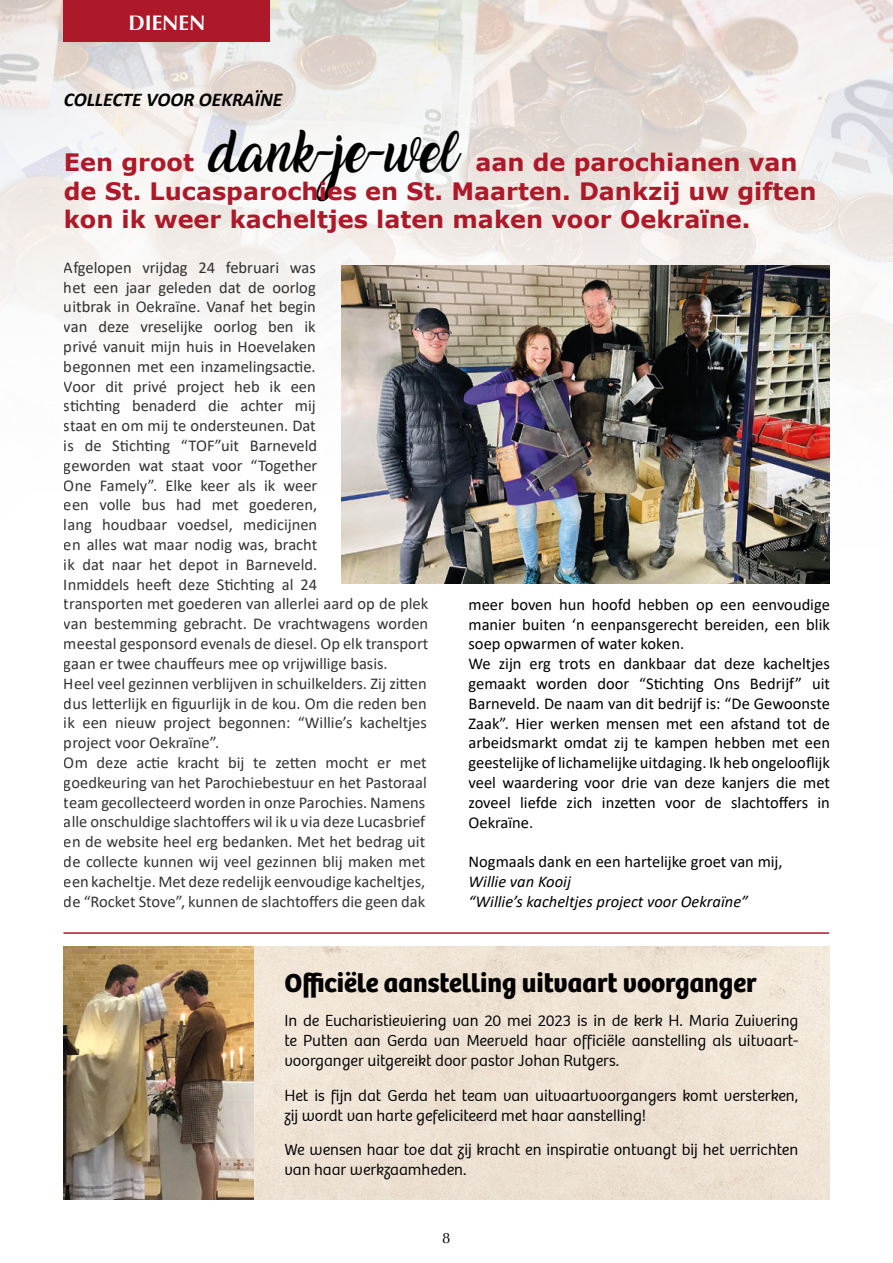
<style>
.page{position:relative;width:893px;height:1263px;background:#fff}
.page>*{position:absolute;margin:0;border:0;box-sizing:border-box;transform-origin:0 0}
.t1{font:700 27px "Bree";color:#000}
.t2{font:700 24px/28.8px "Verdana";color:#ae192a}
.t3{font:700 21px "Optima";color:#fff}
.t4{font:italic 700 19.5px "Calibri";color:#000}
.t5{font:16.5px/19.8px "Calibri";color:#000}
.t6{font:300 16.5px/19.8px "Bree";color:#000}
.t7{font:italic 16.5px/19.8px "Calibri";color:#000}
.t8{font:15px "Optima";color:#000}
.s1{font-family:"Amarillo";font-weight:400;font-size:37.5px;color:#000}
</style>
<div class="page">
<img style="left:0;top:0;width:893px;height:362px">
<img style="left:254px;top:946px;width:576px;height:253px">
<hr style="left:63px;top:932px;width:766px;height:2px;background:#ae192a">
<div style="left:64px;top:0;width:206px;height:42px;background:#ae192a"></div>
<img style="left:341px;top:265px;width:489px;height:319px">
<img style="left:64px;top:946px;width:190px;height:253px">
<p class="t3" style="left:128px;top:11px;width:79px">DIENEN</p>
<p class="t4" style="left:64px;top:86px;width:220px">COLLECTE VOOR OEKRAÏNE</p>
<h2 class="t2" style="left:64px;top:147px;width:754px">Een groot <span class="s1">dank-je-wel</span> aan de parochianen van de St. Lucasparochies en St. Maarten. Dankzij uw giften kon ik weer kacheltjes laten maken voor Oekraïne.</h2>
<p class="t5" style="left:64px;top:257px;width:366px">Afgelopen vrijdag 24 februari was<br>het een jaar geleden dat de oorlog<br>uitbrak in Oekraïne. Vanaf het begin<br>van deze vreselijke oorlog ben ik<br>privé vanuit mijn huis in Hoevelaken<br>begonnen met een inzamelingsactie.<br>Voor dit privé project heb ik een<br>stichting benaderd die achter mij<br>staat en om mij te ondersteunen. Dat<br>is de Stichting “TOF”uit Barneveld<br>geworden wat staat voor “Together<br>One Famely”. Elke keer als ik weer<br>een volle bus had met goederen,<br>lang houdbaar voedsel, medicijnen<br>en alles wat maar nodig was, bracht<br>ik dat naar het depot in Barneveld.<br>Inmiddels heeft deze Stichting al 24<br>transporten met goederen van allerlei aard op de plek van bestemming gebracht. De vrachtwagens worden meestal gesponsord evenals de diesel. Op elk transport gaan er twee chauffeurs mee op vrijwillige basis.<br>Heel veel gezinnen verblijven in schuilkelders. Zij zitten dus letterlijk en figuurlijk in de kou. Om die reden ben ik een nieuw project begonnen: “Willie’s kacheltjes project voor Oekraïne”.<br>Om deze actie kracht bij te zetten mocht er met goedkeuring van het Parochiebestuur en het Pastoraal team gecollecteerd worden in onze Parochies. Namens alle onschuldige slachtoffers wil ik u via deze Lucasbrief en de website heel erg bedanken. Met het bedrag uit de collecte kunnen wij veel gezinnen blij maken met een kacheltje. Met deze redelijk eenvoudige kacheltjes, de “Rocket Stove”, kunnen de slachtoffers die geen dak</p>
<p class="t5" style="left:468px;top:594px;width:363px">meer boven hun hoofd hebben op een eenvoudige manier buiten ‘n eenpansgerecht bereiden, een blik soep opwarmen of water koken.<br>We zijn erg trots en dankbaar dat deze kacheltjes gemaakt worden door “Stichting Ons Bedrijf” uit Barneveld. De naam van dit bedrijf is: “De Gewoonste Zaak”. Hier werken mensen met een afstand tot de arbeidsmarkt omdat zij te kampen hebben met een geestelijke of lichamelijke uitdaging. Ik heb ongelooflijk veel waardering voor drie van deze kanjers die met zoveel liefde zich inzetten voor de slachtoffers in Oekraïne.</p>
<p class="t5" style="left:468px;top:851px;width:316px">Nogmaals dank en een hartelijke groet van mij,</p>
<p class="t7" style="left:468px;top:871px;width:281px">Willie van Kooij<br>“Willie’s kacheltjes project voor Oekraïne”</p>
<h1 class="t1" style="left:284px;top:966px;width:474px">Officiële aanstelling uitvaart voorganger</h1>
<p class="t6" style="left:284px;top:1011px;width:515px;text-align:justify">In de Eucharistieviering van 20 mei 2023 is in de kerk H. Maria Zuivering te Putten aan Gerda van Meerveld haar officiële aanstelling als uitvaart&shy;voorganger uitgereikt door pastor Johan Rutgers.</p>
<p class="t6" style="left:284px;top:1085px;width:515px">Het is fijn dat Gerda het team van uitvaartvoorgangers komt versterken, zij wordt van harte gefeliciteerd met haar aanstelling!</p>
<p class="t6" style="left:284px;top:1140px;width:515px">We wensen haar toe dat zij kracht en inspiratie ontvangt bij het verrichten van haar werkzaamheden.</p>
<p class="t8" style="left:442px;top:1229px;width:10px">8</p>
</div>
